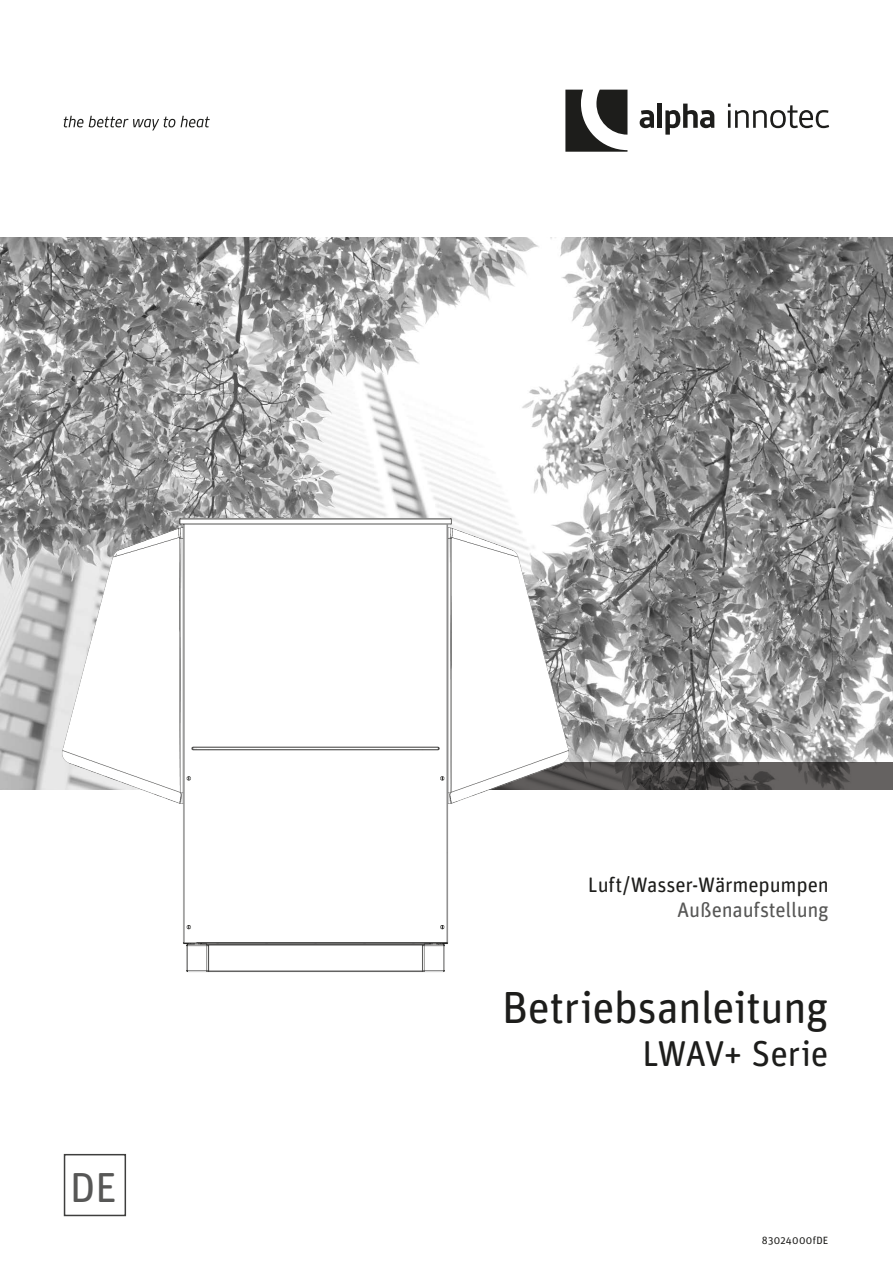
<style>
.page{position:relative;width:893px;height:1263px;background:#fff}
.page>*{position:absolute;margin:0;border:0;box-sizing:border-box;transform-origin:0 0}
.t1{font:45px "Unit Rounded Pro";letter-spacing:-.02em;color:#1d1d1b}
.t2{font:42px "Unit Rounded Pro";color:#575756}
.t3{font:36px "Unit Rounded Pro";letter-spacing:-.015em;color:#1d1d1b}
.t4{font:21px "Unit Rounded Pro";letter-spacing:-.01em;color:#1d1d1b}
.t5{font:21px "Unit Rounded Pro";letter-spacing:-.015em;color:#575756}
.t6{font:10.5px "Unit Pro";letter-spacing:.025em;color:#1d1d1b}
</style>
<div class="page">
<img style="left:0;top:237px;width:893px;height:553px">
<svg style="left:578px;top:762px;width:315px;height:28px"></svg>
<img style="left:53px;top:502px;width:525px;height:470px">
<svg style="left:640px;top:110px;width:14px;height:18px"></svg>
<div style="left:657px;top:104px;width:5px;height:24px;background:#1d1d1b"></div>
<svg style="left:665px;top:104px;width:49px;height:31px"></svg>
<svg style="left:728px;top:104px;width:101px;height:24px"></svg>
<svg style="left:565px;top:90px;width:62px;height:62px"></svg>
<svg style="left:64px;top:116px;width:19px;height:11px"></svg>
<svg style="left:89px;top:116px;width:86px;height:14px"></svg>
<svg style="left:181px;top:116px;width:29px;height:11px"></svg>
<div style="left:64px;top:1154px;width:62px;height:62px;border:2px solid #3e3e3d"></div>
<h2 class="t2" style="left:70px;top:1158px;width:48px">DE</h2>
<p class="t4" style="left:588px;top:870px;width:242px">Luft/Wasser-Wärmepumpen</p>
<p class="t5" style="left:677px;top:896px;width:153px">Außenaufstellung</p>
<h1 class="t1" style="left:502px;top:976px;width:328px">Betriebsanleitung</h1>
<h3 class="t3" style="left:642px;top:1029px;width:188px">LWAV+ Serie</h3>
<p class="t6" style="left:762px;top:1233px;width:68px">83024000fDE</p>
</div>
